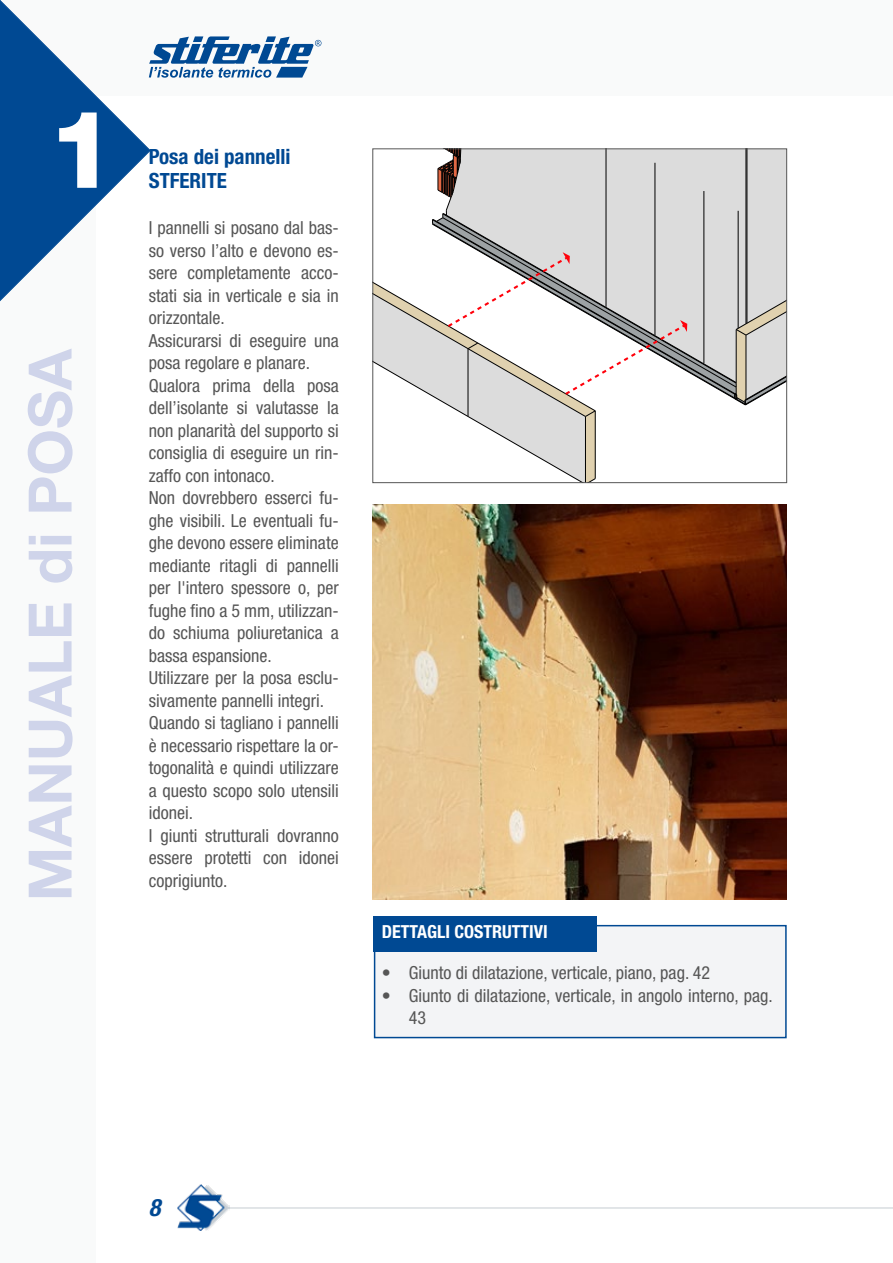
<style>
.page{position:relative;width:893px;height:1263px;background:#fff}
.page>*{position:absolute;margin:0;border:0;box-sizing:border-box;transform-origin:0 0}
.t1{font:800 108px "Helvetica Neue LT Pro";color:#fff}
.t2{font:700 60px "Helvetica Neue LT Pro";color:#cfd4ea}
.t3{font:italic 700 condensed 24px "Helvetica Neue LT Pro";color:#004993}
.t4{font:700 condensed 21px/24px "Helvetica Neue LT Pro";color:#004993}
.t5{font:condensed 18px/22.5px "Helvetica Neue LT Pro";color:#565656}
.t6{font:700 condensed 18px "Helvetica Neue LT Pro";color:#fff}
</style>
<div class="page">
<div style="left:0;top:0;width:893px;height:96px;background:#f9fafa"></div>
<img style="left:177px;top:1184px;width:52px;height:47px">
<hr style="left:228px;top:1207px;width:665px;height:1px;background:#c5ccd1">
<svg style="left:151px;top:36px;width:170px;height:42px"></svg>
<div style="left:0;top:0;width:96px;height:1263px;background:#f9fafa"></div>
<svg style="left:0;top:0;width:151px;height:301px"></svg>
<div style="left:462px;top:150px;width:272px;height:63px;background:#dcdcdc"></div>
<div style="left:462px;top:214px;width:272px;height:6px;background:#dcdcdc"></div>
<svg style="left:435px;top:220px;width:299px;height:175px;background:#d0d0d0"></svg>
<svg style="left:734px;top:150px;width:51px;height:256px;background:#cfcecb"></svg>
<svg style="left:432px;top:150px;width:30px;height:75px"></svg>
<hr style="left:738px;top:211px;width:1px;height:117px;background:#000">
<hr style="left:704px;top:191px;width:1px;height:172px;background:#000">
<hr style="left:655px;top:163px;width:1px;height:172px;background:#000">
<hr style="left:606px;top:149px;width:1px;height:158px;background:#000">
<svg style="left:374px;top:252px;width:313px;height:229px"></svg>
<div style="left:372px;top:148px;width:415px;height:335px;border:1px solid #565656"></div>
<img style="left:373px;top:505px;width:414px;height:394px">
<div style="left:374px;top:925px;width:413px;height:113px;background:#f3f4f6;border:2px solid #004993"></div>
<div style="left:373px;top:916px;width:224px;height:35px;background:#004993"></div>
<h1 class="t1" style="left:48px;top:85px;width:70px">1</h1>
<h2 class="t2" style="left:13px;top:901px;width:555px;rotate:-90deg">MANUALE di POSA</h2>
<p class="t4" style="left:149px;top:144px;width:143px">Posa dei pannelli<br>STFERITE</p>
<p class="t5" style="left:149px;top:217px;width:191px">I pannelli si posano dal bas&shy;so verso l’alto e devono es&shy;sere completamente acco&shy;stati sia in verticale e sia in orizzontale.<br>Assicurarsi di eseguire una posa regolare e planare.<br>Qualora prima della posa dell’isolante si valutasse la non planarità del supporto si consiglia di eseguire un rin&shy;zaffo con intonaco.<br>Non dovrebbero esserci fu&shy;ghe visibili. Le eventuali fu&shy;ghe devono essere eliminate mediante ritagli di pannelli per l'intero spessore o, per fughe fino a 5 mm, utilizzan&shy;do schiuma poliuretanica a bassa espansione.<br>Utilizzare per la posa esclu&shy;sivamente pannelli integri.<br>Quando si tagliano i pannelli è necessario rispettare la or&shy;togonalità e quindi utilizzare a questo scopo solo utensili idonei.<br>I giunti strutturali dovranno essere protetti con idonei coprigiunto.</p>
<p class="t6" style="left:382px;top:920px;width:168px">DETTAGLI COSTRUTTIVI</p>
<p class="t5" style="left:382px;top:961px;width:330px">• Giunto di dilatazione, verticale, piano, pag. 42</p>
<p class="t5" style="left:409px;top:984px;width:366px;text-indent:-27px">• Giunto di dilatazione, verticale, in angolo interno, pag.<br>43</p>
<h3 class="t3" style="left:149px;top:1193px;width:13px">8</h3>
</div>
